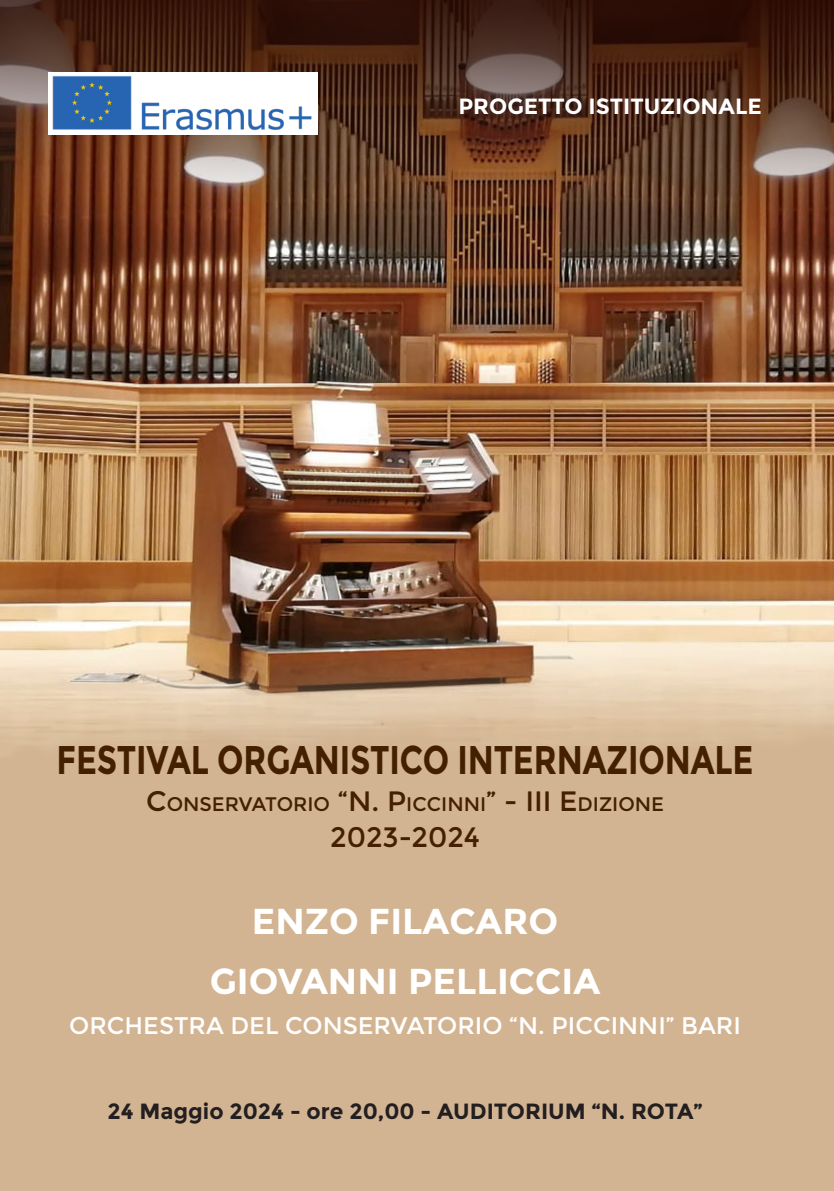
<style>
.page{position:relative;width:834px;height:1191px;background:#fff}
.page>*{position:absolute;margin:0;border:0;box-sizing:border-box;transform-origin:0 0}
.t1{font:700 40px "Montserrat";letter-spacing:-.005em;color:#442000;scale:.8 1}
.t2{font:700 36px "Montserrat";color:#fff}
.t3{font:28px "Montserrat";color:#442000}
.t4{font:24px "Montserrat";color:#fff}
.t5{font:700 22px "Montserrat";color:#231f20}
.t6{font:700 22px "Montserrat";color:#fff}
.t7{font:19.6px "Montserrat";color:#442000}
.s1{font-size:28px}
</style>
<div class="page">
<img style="left:0;top:0;width:833px;height:1191px">
<img style="left:48px;top:72px;width:269px;height:62px">
<p class="t6" style="left:458px;top:93px;width:305px">PROGETTO ISTITUZIONALE</p>
<p class="t1" style="left:57px;top:736px;width:872px">FESTIVAL ORGANISTICO INTERNAZIONALE</p>
<p class="t7" style="left:146px;top:792px;width:519px"><span class="s1">C</span>ONSERVATORIO <span class="s1">“N. P</span>ICCINNI<span class="s1">” - III E</span>DIZIONE</p>
<p class="t3" style="left:330px;top:821px;width:151px">2023-2024</p>
<p class="t2" style="left:252px;top:899px;width:307px">ENZO FILACARO</p>
<p class="t2" style="left:210px;top:960px;width:392px">GIOVANNI PELLICCIA</p>
<p class="t4" style="left:69px;top:1011px;width:673px">ORCHESTRA DEL CONSERVATORIO “N. PICCINNI” BARI</p>
<p class="t5" style="left:107px;top:1097px;width:596px">24 Maggio 2024 - ore 20,00 - AUDITORIUM “N. ROTA”</p>
</div>
